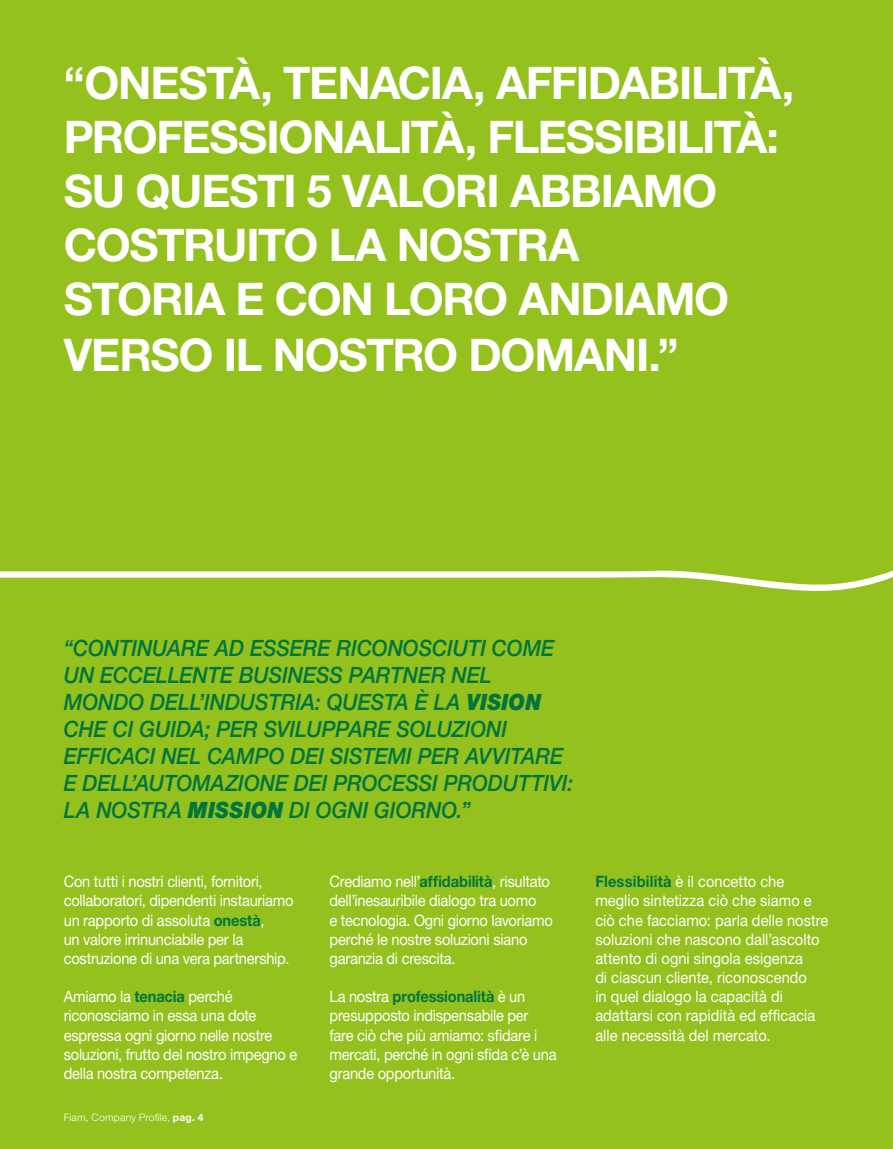
<style>
.page{position:relative;width:893px;height:1149px;background:#fff}
.page>*{position:absolute;margin:0;border:0;box-sizing:border-box;transform-origin:0 0}
.t1{font:700 45px/54px "Helvetica Neue LT";letter-spacing:-.025em;color:#fff}
.t2{font:italic 500 22.5px/27px "Helvetica Neue LT";letter-spacing:-.005em;color:#00763d;scale:.93 1}
.t3{font:15.75px/19.2px "Helvetica Neue LT";letter-spacing:-.015em;color:#fff;scale:.93 1}
.t4{font:15.75px/19.2px "Helvetica Neue LT";letter-spacing:.005em;color:#fff;scale:.93 1}
.t5{font:300 10.35px "Helvetica Neue LT";letter-spacing:.02em;color:#fff}
.s1{font-weight:900}
.s2{font-weight:700;color:#00763d}
.s3{font-weight:700}
</style>
<div class="page">
<div style="left:0;top:0;width:893px;height:1148px;background:#94c11e"></div>
<svg style="left:0;top:570px;width:893px;height:21px"></svg>
<h1 class="t1" style="left:64px;top:55px;width:732px">“ONESTÀ, TENACIA, AFFIDABILITÀ,<br>PROFESSIONALITÀ, FLESSIBILITÀ:<br>SU QUESTI</h1>
<h1 class="t1" style="left:307px;top:163px;width:233px">5 VALORIABBIAM</h1>
<h1 class="t1" style="left:682px;top:163px;width:37px">O</h1>
<h1 class="t1" style="left:64px;top:217px;width:659px;line-height:54.8px">COSTRUITO LA NOSTRA<br>STO RIA E CO N LO RO ANDIAMO<br>VERSO IL NOSTRO DO MANI.”</h1>
<p class="t2" style="left:64px;top:634px;width:549px">“CONTINUARE AD ESSERE RICONOSCIUTI COME UN ECCELLENTE BUSINESS PARTNER NEL MONDO DELL’INDUSTRIA: QUESTA è LA <span class="s1">VISION </span>CHE CI GUIDA; PER SVILUPPARE SOLUZIONI EFFICACI NEL CAMPO DEI SISTEMI PER AVVITARE E DELL’AUTOMAZIONE DEI PROCESSI PRODUTTIVI:<br>LA NOSTRA <span class="s1">MISSION</span> DI OGNI GIORNO.”</p>
<p class="t3" style="left:64px;top:871px;width:249px">Con tutti i nostri clienti, fornitori, collaboratori, dipendenti instauriamo un rapporto di assoluta <span class="s2">ONESTÀ</span>,<br>un valore irrinunciabile per la costruzione di una vera partnership.</p>
<p class="t3" style="left:64px;top:986px;width:253px">Amiamo la <span class="s2">TENACIA</span> perché riconosciamo in essa una dote espressa ogni giorno nelle nostre soluzioni, frutto del nostro impegno e della nostra competenza.</p>
<p class="t5" style="left:64px;top:1110px;width:141px">Fiam, Company Profile, <span class="s3">PAG. 4</span></p>
<p class="t3" style="left:330px;top:871px;width:242px">Crediamo nell’<span class="s2">AFFIDABILITÀ</span>, risultato dell’inesauribile dialogo tra uomo<br>e tecnologia. Ogni giorno lavoriamo perché le nostre soluzioni siano garanzia di crescita.</p>
<p class="t3" style="left:330px;top:986px;width:246px">La nostra <span class="s2">PROFESSIONALITÀ</span> è un presupposto indispensabile per<br>fare ciò che più amiamo: sfidare i mercati, perché in ogni sfida c’è una grande opportunità.</p>
<p class="t4" style="left:595px;top:871px;width:252px"><span class="s2">FLESSIBILITÀ</span> è il concetto che meglio sintetizza ciò che siamo e ciò che facciamo: parla delle nostre soluzioni che nascono dall’ascolto attento di ogni singola esigenza<br>di ciascun cliente, riconoscendo<br>in quel dialogo la capacità di adattarsi con rapidità ed efficacia alle necessità del mercato.</p>
</div>
